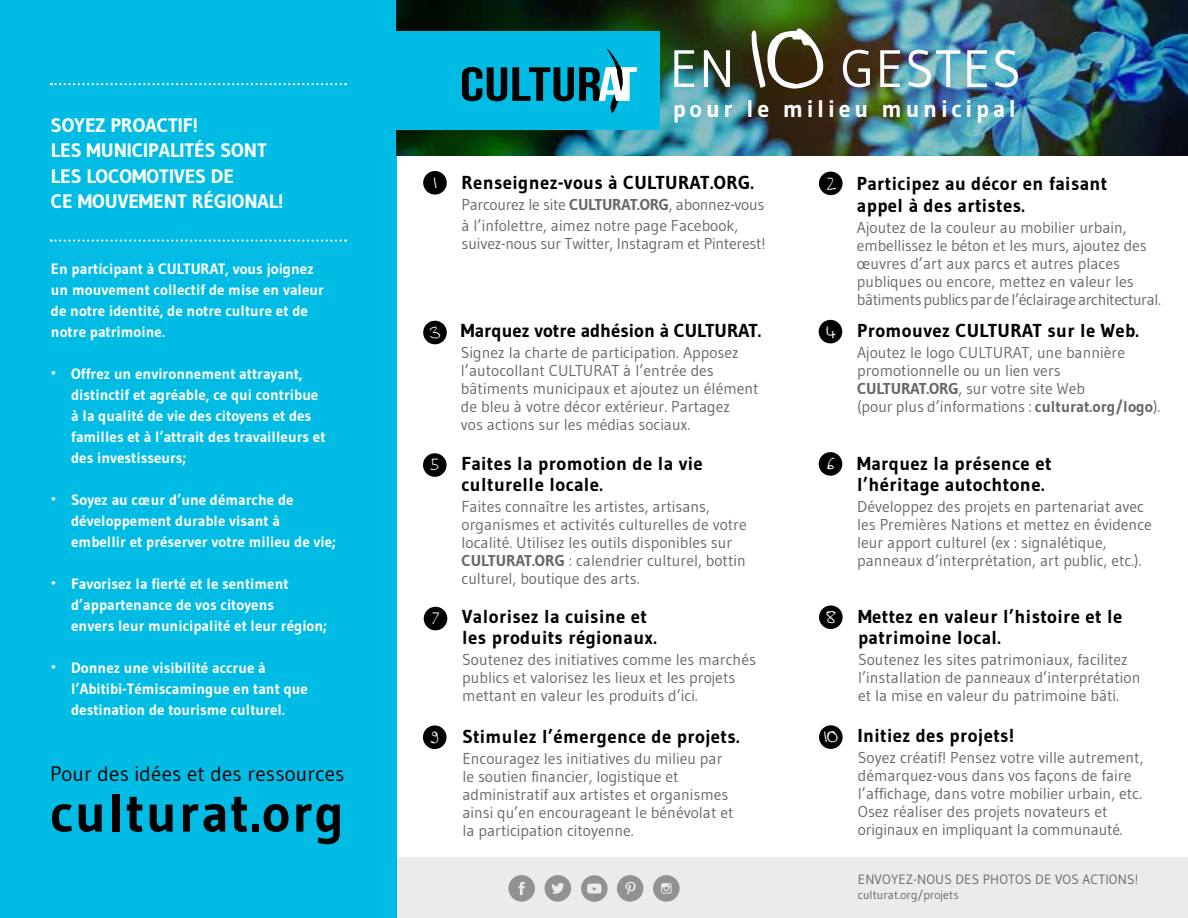
<style>
.page{position:relative;width:1188px;height:918px;background:#fff}
.page>*{position:absolute;margin:0;border:0;box-sizing:border-box;transform-origin:0 0}
.t1{font:700 54px "Gudea";color:#000}
.t2{font:52.5px "Gudea";color:#fff}
.t3{font:700 24px "Gudea";letter-spacing:.155em;color:#fff}
.t4{font:21px "Gudea";letter-spacing:.01em;color:#000}
.t5{font:700 19.5px/25.5px "Gudea";color:#fff}
.t6{font:700 18.75px/21px "Gudea";letter-spacing:.02em;color:#000}
.t7{font:15.75px/18px "Gudea";color:#6a6767}
.t8{font:700 15px/21px "Gudea";color:#fff}
.t9{font:13.5px "Gudea";letter-spacing:.01em;color:#6a6767}
.t10{font:13.2px "Steve";color:#fff}
.t11{font:12px "Gudea";color:#6a6767}
.t12{font:700 12px "Gudea";color:#fff}
.s1{font-family:"Steve";font-size:70.5px}
.s2{font-weight:700}
</style>
<div class="page">
<div style="left:0;top:0;width:396px;height:918px;background:#00bce4"></div>
<div style="left:396px;top:857px;width:792px;height:61px;background:#ebebeb"></div>
<img style="left:396px;top:0;width:792px;height:156px">
<svg style="left:51px;top:239px;width:295px;height:3px"></svg>
<svg style="left:51px;top:83px;width:295px;height:2px"></svg>
<div style="left:423px;top:171px;width:24px;height:24px;background:#000;border-radius:50%"></div>
<div style="left:819px;top:172px;width:24px;height:23px;background:#000;border-radius:50%"></div>
<div style="left:423px;top:321px;width:24px;height:23px;background:#000;border-radius:50%"></div>
<div style="left:423px;top:453px;width:24px;height:24px;background:#000;border-radius:50%"></div>
<div style="left:819px;top:452px;width:23px;height:24px;background:#000;border-radius:50%"></div>
<div style="left:819px;top:605px;width:24px;height:24px;background:#000;border-radius:50%"></div>
<div style="left:423px;top:725px;width:24px;height:24px;background:#000;border-radius:50%"></div>
<div style="left:819px;top:320px;width:23px;height:23px;background:#000;border-radius:50%"></div>
<div style="left:424px;top:607px;width:23px;height:23px;background:#000;border-radius:50%"></div>
<div style="left:819px;top:725px;width:24px;height:24px;background:#000;border-radius:50%"></div>
<div style="left:396px;top:31px;width:263px;height:98px;background:#00bce4"></div>
<svg style="left:462px;top:48px;width:175px;height:65px"></svg>
<svg style="left:508px;top:875px;width:27px;height:27px"></svg>
<svg style="left:545px;top:875px;width:26px;height:27px"></svg>
<svg style="left:617px;top:875px;width:26px;height:27px"></svg>
<svg style="left:653px;top:875px;width:27px;height:27px"></svg>
<svg style="left:581px;top:875px;width:27px;height:27px"></svg>
<p class="t5" style="left:51px;top:112px;width:234px">Soyez proactif!<br>Les municipalités sont les locomotives de<br>ce mouvement régional!</p>
<p class="t8" style="left:51px;top:259px;width:142px">En participant à CU LTURAT</p>
<p class="t8" style="left:51px;top:259px;width:275px;text-indent:174px">, vous joignez un mouvement collectif de mise en valeur de notre identité, de notre culture et de notre patrimoine.</p>
<p class="t8" style="left:71px;top:364px;width:256px">Offrez un environnement attrayant, distinctif et agréable, ce qui contribue à la qualité de vie des citoyens et des familles et à l’attrait des travailleurs et des investisseurs;</p>
<p class="t8" style="left:71px;top:490px;width:267px">Soyez au cœur d’une démarche de développement durable visant à embellir et préserver votre milieu de vie;</p>
<p class="t8" style="left:71px;top:574px;width:258px">Favorisez la fierté et le sentiment d’appartenance de vos citoyens<br>envers leur municipalité et leur région;</p>
<p class="t8" style="left:71px;top:658px;width:238px">Donnez une visibilité accrue à l’Abitibi-Témiscamingue en tant que destination de tourisme culturel.</p>
<p class="t12" style="left:51px;top:365px;width:7px">•</p>
<p class="t12" style="left:51px;top:491px;width:7px">•</p>
<p class="t12" style="left:51px;top:575px;width:7px">•</p>
<p class="t12" style="left:51px;top:659px;width:7px">•</p>
<h3 class="t4" style="left:50px;top:760px;width:296px">Pour des idées et des ressources</h3>
<h1 class="t1" style="left:50px;top:779px;width:296px">culturat.org</h1>
<h2 class="t2" style="left:670px;top:36px;width:235px">en <span class="s1">10</span> gestes</h2>
<h3 class="t3" style="left:673px;top:94px;width:345px">pour le milieu municipal</h3>
<p class="t6" style="left:462px;top:172px;width:206px">Renseignez-vous à CU LTURAT</p>
<p class="t6" style="left:710px;top:172px;width:45px">.org.</p>
<p class="t7" style="left:462px;top:194px;width:304px;line-height:21px">Parcourez le site <span class="s2">culturat.org</span>, abonnez-vous à l’infolettre, aimez notre page Facebook,</p>
<p class="t7" style="left:462px;top:234px;width:306px">suivez-nous sur Twitter, Instagram et Pinterest!</p>
<p class="t10" style="left:434px;top:173px;width:5px">1</p>
<p class="t10" style="left:827px;top:173px;width:10px">2</p>
<p class="t6" style="left:857px;top:172px;width:252px;line-height:22.5px">Participez au décor en faisant appel à des artistes.</p>
<p class="t7" style="left:857px;top:219px;width:306px">Ajoutez de la couleur au mobilier urbain, embellissez le béton et les murs, ajoutez des œuvres d’art aux parcs et autres places publiques ou encore, mettez en valeur les bâtiments publics par de l’éclairage architectural.</p>
<p class="t10" style="left:430px;top:322px;width:12px">3</p>
<p class="t6" style="left:461px;top:320px;width:256px">Marquez votre adhésion à CU LTURAT</p>
<p class="t6" style="left:758px;top:320px;width:5px">.</p>
<p class="t7" style="left:461px;top:343px;width:299px">Signez la charte de participation. Apposez l’autocollant CULTURAT à l’entrée des bâtiments municipaux et ajoutez un élément de bleu à votre décor extérieur. Partagez<br>vos actions sur les médias sociaux.</p>
<p class="t10" style="left:826px;top:321px;width:10px">4</p>
<p class="t6" style="left:857px;top:319px;width:143px">Promouvez CU LTURAT</p>
<p class="t6" style="left:1047px;top:319px;width:93px">sur le Web.</p>
<p class="t7" style="left:857px;top:343px;width:305px">Ajoutez le logo CULTURAT, une bannière promotionnelle ou un lien vers <span class="s2">culturat.org</span>, sur votre site Web<br>(pour plus d’informations : <span class="s2">culturat.org/logo</span>).</p>
<p class="t6" style="left:462px;top:452px;width:243px">Faites la promotion de la vie culturelle locale.</p>
<p class="t7" style="left:462px;top:497px;width:287px">Faites connaître les artistes, artisans, organismes et activités culturelles de votre localité. Utilisez les outils disponibles sur <span class="s2">culturat.org</span> : calendrier culturel, bottin culturel, boutique des arts.</p>
<p class="t10" style="left:432px;top:455px;width:9px">5</p>
<p class="t10" style="left:827px;top:454px;width:9px">6</p>
<p class="t6" style="left:857px;top:452px;width:196px">Marquez la présence et l’héritage autochtone.</p>
<p class="t7" style="left:857px;top:497px;width:296px">Développez des projets en partenariat avec les Premières Nations et mettez en évidence leur apport culturel (ex : signalétique, panneaux d’interprétation, art public, etc.).</p>
<p class="t10" style="left:432px;top:608px;width:8px">7</p>
<p class="t6" style="left:462px;top:606px;width:196px">Valorisez la cuisine et les produits régionaux.</p>
<p class="t7" style="left:462px;top:650px;width:295px">Soutenez des initiatives comme les marchés publics et valorisez les lieux et les projets mettant en valeur les produits d’ici.</p>
<p class="t10" style="left:827px;top:607px;width:10px">8</p>
<p class="t6" style="left:858px;top:606px;width:266px">Mettez en valeur l’histoire et le patrimoine local.</p>
<p class="t7" style="left:858px;top:650px;width:284px">Soutenez les sites patrimoniaux, facilitez l’installation de panneaux d’interprétation et la mise en valeur du patrimoine bâti.</p>
<p class="t10" style="left:431px;top:727px;width:9px">9</p>
<p class="t6" style="left:462px;top:725px;width:279px">Stimulez l’émergence de projets.</p>
<p class="t7" style="left:462px;top:749px;width:273px">Encouragez les initiatives du milieu par le soutien financier, logistique et administratif aux artistes et organismes ainsi qu’en encourageant le bénévolat et la participation citoyenne.</p>
<p class="t10" style="left:824px;top:727px;width:15px">10</p>
<p class="t6" style="left:858px;top:725px;width:158px">Initiez des projets!</p>
<p class="t7" style="left:858px;top:749px;width:287px">Soyez créatif! Pensez votre ville autrement, démarquez-vous dans vos façons de faire l’affichage, dans votre mobilier urbain, etc.<br>Osez réaliser des projets novateurs et originaux en impliquant la communauté.</p>
<p class="t9" style="left:858px;top:871px;width:69px">Envoyez-nous</p>
<p class="t9" style="left:955px;top:871px;width:9px">des</p>
<p class="t9" style="left:983px;top:871px;width:26px">photos</p>
<p class="t9" style="left:1035px;top:871px;width:56px">de vos actions</p>
<p class="t9" style="left:1135px;top:871px;width:5px">!</p>
<p class="t11" style="left:858px;top:888px;width:102px">culturat.org/projets</p>
</div>
